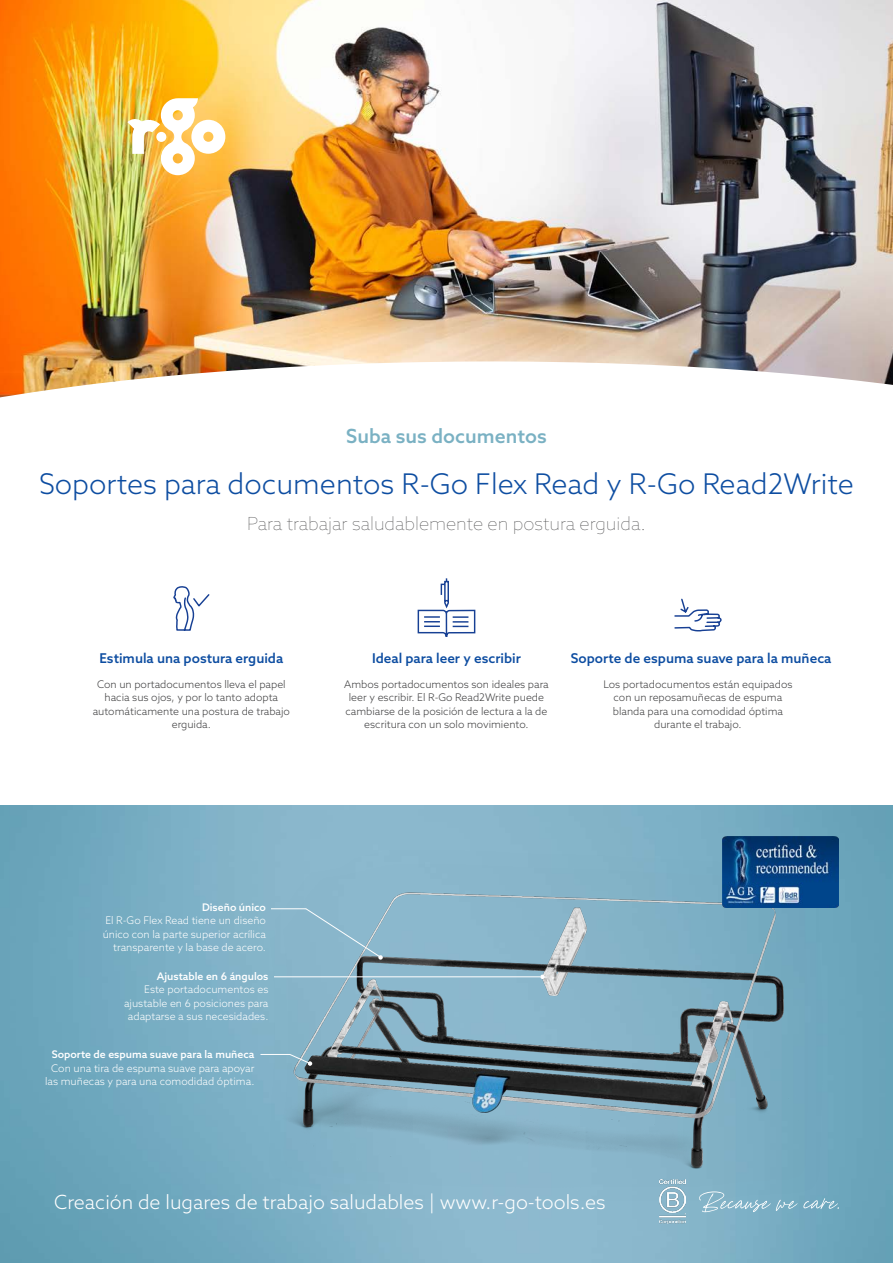
<style>
.page{position:relative;width:893px;height:1263px;background:#fff}
.page>*{position:absolute;margin:0;border:0;box-sizing:border-box;transform-origin:0 0}
.t1{font:300 28.5px "Azo Sans";color:#0d4da1}
.t2{font:300 19.5px "Azo Sans";color:#fff}
.t3{font:500 19.5px "Azo Sans";color:#7ab1c3}
.t4{font:100 18px "Azo Sans";color:#3e3e3f}
.t5{font:500 13.5px "Azo Sans";color:#0d4da1}
.t6{font:300 10.5px/13.5px "Azo Sans";color:#3e3e3f;text-align:center}
.t7{font:300 10.5px/13.5px "Azo Sans";color:#fff;text-align:right}
.t8{font:500 10.5px "Azo Sans";color:#fff}
</style>
<div class="page">
<img style="left:0;top:806px;width:893px;height:457px">
<img style="left:254px;top:847px;width:572px;height:354px">
<img style="left:0;top:0;width:893px;height:360px">
<svg style="left:0;top:360px;width:893px;height:38px"></svg>
<svg style="left:540px;top:974px;width:5px;height:5px"></svg>
<hr style="left:274px;top:976px;width:266px;height:1px;background:#fff">
<svg style="left:289px;top:1053px;width:23px;height:13px"></svg>
<hr style="left:260px;top:1054px;width:30px;height:1px;background:#fff">
<svg style="left:305px;top:907px;width:78px;height:53px"></svg>
<hr style="left:271px;top:908px;width:35px;height:1px;background:#fff">
<img style="left:127px;top:98px;width:98px;height:77px">
<div style="left:156px;top:132px;width:10px;height:10px;background:#fff;border-radius:50%"></div>
<svg style="left:699px;top:1191px;width:98px;height:21px"></svg>
<svg style="left:803px;top:1198px;width:36px;height:11px"></svg>
<svg style="left:417px;top:578px;width:59px;height:59px"></svg>
<svg style="left:173px;top:586px;width:37px;height:45px"></svg>
<svg style="left:674px;top:598px;width:48px;height:34px"></svg>
<img style="left:722px;top:836px;width:117px;height:72px">
<img style="left:660px;top:1179px;width:26px;height:44px">
<p class="t3" style="left:346px;top:423px;width:202px">Suba sus documentos</p>
<p class="t1" style="left:39px;top:465px;width:816px">Soportes para documentos R-Go Flex Read y R-Go Read2Write</p>
<p class="t4" style="left:247px;top:512px;width:400px">Para trabajar saludablemente en postura erguida.</p>
<p class="t5" style="left:99px;top:650px;width:185px">Estimula una postura erguida</p>
<p class="t6" style="left:93px;top:677px;width:199px">Con un portadocumentos lleva el papel hacia sus ojos, y por lo tanto adopta automáticamente una postura de trabajo erguida.</p>
<p class="t5" style="left:372px;top:650px;width:150px">Ideal para leer y escribir</p>
<p class="t6" style="left:344px;top:677px;width:206px">Ambos portadocumentos son ideales para leer y escribir. El R-Go Read2Write puede cambiarse de la posición de lectura a la de escritura con un solo movimiento.</p>
<p class="t5" style="left:571px;top:650px;width:262px">Soporte de espuma suave para la muñeca</p>
<p class="t6" style="left:603px;top:677px;width:191px">Los portadocumentos están equipados con un reposamuñecas de espuma blanda para una comodidad óptima durante el trabajo.</p>
<p class="t8" style="left:202px;top:900px;width:65px">Diseño único</p>
<p class="t7" style="left:103px;top:914px;width:165px">El R-Go Flex Read tiene un diseño único con la parte superior acrílica transparente y la base de acero.</p>
<p class="t8" style="left:157px;top:969px;width:113px">Ajustable en 6 ángulos</p>
<p class="t7" style="left:124px;top:982px;width:146px">Este portadocumentos es ajustable en 6 posiciones para adaptarse a sus necesidades.</p>
<p class="t8" style="left:52px;top:1047px;width:204px">Soporte de espuma suave para la muñeca</p>
<p class="t7" style="left:45px;top:1061px;width:211px;text-align:center">Con una tira de espuma suave para apoyar las muñecas y para una comodidad óptima.</p>
<p class="t2" style="left:54px;top:1189px;width:553px">Creación de lugares de trabajo saludables | www.r-go-tools.es</p>
</div>
